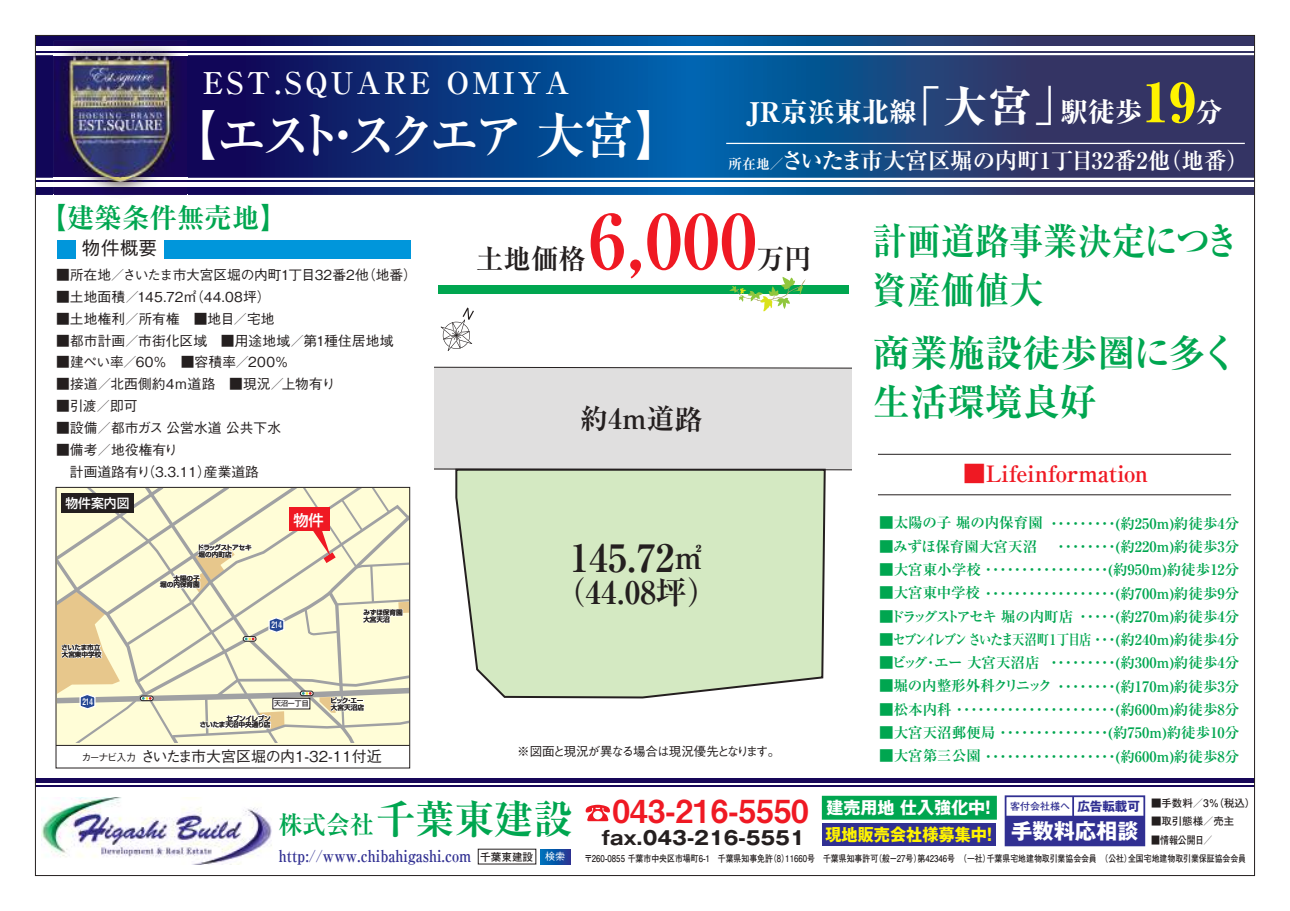
<style>
.page{position:relative;width:1290px;height:911px;background:#fff}
.page>*{position:absolute;margin:0;border:0;box-sizing:border-box;transform-origin:0 0}
.t1{font:700 74.5px "Ryumin Pro";color:#ef1923}
.t2{font:700 50.12px "Ryumin Pro";letter-spacing:-.12em;color:#fff}
.t3{font:700 37.75px "Ryumin Pro";color:#241f1f}
.t4{font:700 37.5px/49.4px "Ryumin Pro";color:#00a650;scale:.91 1}
.t5{font:700 37.5px/49.4px "Ryumin Pro";color:#00a650}
.t6{font:31.75px "Midashi Go Pro MB31";color:#ef1923}
.t7{font:700 31.12px "Ryumin Pro";color:#241f1f}
.t8{font:700 30px "Ryumin Pro";letter-spacing:.1em;color:#fff}
.t9{font:700 28px "Ryumin Pro";letter-spacing:-.035em;color:#241f1f}
.t10{font:700 27.5px "Ryumin Pro";color:#00a650}
.t11{font:700 27.5px "Ryumin Pro";color:#241f1f}
.t12{font:800 27.12px "Ryumin Pro";color:#fff}
.t13{font:700 22.5px "Ryumin Pro";color:#fff}
.t14{font:700 22.5px "Ryumin Pro";letter-spacing:-.005em;color:#ef1923}
.t15{font:700 21.25px "Gothic MB101 Pro";color:#fff}
.t16{font:700 18.75px "Gothic MB101 Pro";color:#241f1f;scale:1.04 1}
.t17{font:500 18.75px "Gothic BBB Pro";color:#241f1f}
.t18{font:700 17px "Gothic MB101 Pro";color:#fff300;scale:.95 1}
.t19{font:700 17px "Gothic MB101 Pro";color:#fff}
.t20{font:700 16.38px "Ryumin Pro";color:#313092;scale:.86 1}
.t21{font:500 15.25px "Shin Go Pro";color:#fff}
.t22{font:500 15px "Gothic BBB Pro";color:#241f1f}
.t23{font:700 14.5px/23.2px "Ryumin Pro";color:#00a650;text-align:right}
.t24{font:700 14.5px "Ryumin Pro";letter-spacing:-.02em;color:#00a650}
.t25{font:700 14.5px "Ryumin Pro";letter-spacing:-.1em;color:#00a650}
.t26{font:500 13.75px/21.9px "Gothic BBB Pro";color:#241f1f}
.t27{font:500 12.88px "Shin Go Pro";color:#fff}
.t28{font:500 12.5px "Gothic BBB Pro";letter-spacing:-.08em;color:#241f1f}
.t29{font:700 10.62px "Futo Go B101 Pro";color:#241f1f}
.t30{font:700 10.38px "Futo Go B101 Pro";color:#241f1f}
.t31{font:700 10.38px "Futo Go B101 Pro";color:#241f1f;scale:.86 1}
.t32{font:700 10px "Futo Go B101 Pro";color:#313092}
.t33{font:700 9.38px "Futo Go B101 Pro";color:#241f1f;scale:.84 1}
.t34{font:9px "Midashi Go Pro MB31";color:#fff;scale:.7 1}
.t35{font:500 6.88px "Shin Go Pro";color:#241f1f}
.t36{font:500 6.62px/6.6px "Shin Go Pro";color:#252220}
.t37{font:500 6.62px/6.6px "Shin Go Pro";letter-spacing:-.045em;color:#252220}
.s1{font-size:43.12px}
.s2{font-size:53.75px;color:#fff300}
.s3{font-size:13.75px}
.s4{font-size:10px}
.s5{font-size:31.12px}
.s6{font-size:18.62px}
.s7{font-family:"Gothic MB101 Pro";font-size:12.5px}
.s8{font-family:"Gothic BBB Pro";font-weight:500;font-size:10px;color:#fff}
</style>
<div class="page">
<svg style="left:37px;top:37px;width:1216px;height:158px;background:#193e7d"></svg>
<hr style="left:35px;top:46px;width:1219px;height:4px;background:#fff">
<hr style="left:35px;top:53px;width:1219px;height:2px;background:#fff">
<hr style="left:35px;top:778px;width:1219px;height:4px;background:#170758">
<hr style="left:35px;top:785px;width:1219px;height:2px;background:#170758">
<div style="left:35px;top:182px;width:1219px;height:5px;background:#fff"></div>
<hr style="left:35px;top:178px;width:1219px;height:1px;background:#fff">
<img style="left:42px;top:797px;width:230px;height:67px">
<div style="left:1005px;top:817px;width:139px;height:28px;background:#313092"></div>
<svg style="left:586px;top:804px;width:24px;height:17px"></svg>
<svg style="left:541px;top:849px;width:29px;height:15px"></svg>
<div style="left:822px;top:796px;width:174px;height:23px;background:#00a650"></div>
<div style="left:822px;top:795px;width:175px;height:24px;border:1px solid #00a650"></div>
<div style="left:822px;top:823px;width:174px;height:22px;background:#313092"></div>
<div style="left:1005px;top:795px;width:140px;height:51px;border:2px solid #313092"></div>
<hr style="left:1072px;top:797px;width:2px;height:20px;background:#313092">
<hr style="left:1005px;top:815px;width:139px;height:2px;background:#313092">
<div style="left:438px;top:285px;width:411px;height:8px;background:#00a650"></div>
<hr style="left:56px;top:745px;width:354px;height:1px;background:#241f1f">
<div style="left:434px;top:368px;width:418px;height:101px;background:#e0dfdf"></div>
<svg style="left:455px;top:471px;width:371px;height:227px;background:#d4e7c3"></svg>
<svg style="left:434px;top:367px;width:418px;height:2px"></svg>
<svg style="left:434px;top:468px;width:418px;height:3px"></svg>
<svg style="left:57px;top:488px;width:351px;height:255px;background:#f0eacb"></svg>
<img style="left:54px;top:41px;width:133px;height:154px">
<img style="left:54px;top:46px;width:133px;height:4px">
<img style="left:54px;top:53px;width:133px;height:2px">
<img style="left:54px;top:182px;width:133px;height:5px">
<img style="left:54px;top:178px;width:133px;height:1px">
<svg style="left:729px;top:277px;width:80px;height:34px"></svg>
<hr style="left:726px;top:143px;width:519px;height:1px;background:#fff">
<div style="left:57px;top:240px;width:19px;height:18px;background:#0096db"></div>
<div style="left:165px;top:240px;width:246px;height:18px;background:#0096db"></div>
<svg style="left:441px;top:307px;width:33px;height:44px"></svg>
<hr style="left:878px;top:494px;width:353px;height:1px;background:#241f1f">
<hr style="left:878px;top:454px;width:353px;height:1px;background:#241f1f">
<div style="left:61px;top:493px;width:73px;height:19px;background:#241f1f"></div>
<h3 class="t8" style="left:203px;top:59px;width:368px">EST.SQUARE OMIYA</h3>
<h2 class="t2" style="left:168px;top:96px;width:517px">【エスト・スクエア 大宮】</h2>
<h3 class="t12" style="left:746px;top:91px;width:478px">JR京浜東北線<span class="s1">「大宮」</span>駅徒歩<span class="s2">19</span>分</h3>
<h3 class="t13" style="left:728px;top:143px;width:522px"><span class="s3">所在地／</span>さいたま市大宮区堀の内町1丁目32番2他（地番）</h3>
<h3 class="t10" style="left:39px;top:195px;width:250px">【建築条件無売地】</h3>
<p class="t17" style="left:82px;top:233px;width:77px">物件概要</p>
<p class="t26" style="left:56px;top:262px;width:369px">■所在地／さいたま市大宮区堀の内町1丁目32番2他（地番）　</p>
<p class="t26" style="left:56px;top:284px;width:216px">■土地面積／145.72㎡（44.08坪）</p>
<p class="t26" style="left:56px;top:306px;width:220px">■土地権利／所有権　■地目／宅地</p>
<p class="t26" style="left:56px;top:328px;width:339px">■都市計画／市街化区域　■用途地域／第1種住居地域</p>
<p class="t26" style="left:56px;top:349px;width:234px">■建ぺい率／60％　■容積率／200％</p>
<p class="t26" style="left:56px;top:371px;width:295px">■接道／北西側約4ｍ道路　■現況／上物有り　</p>
<p class="t26" style="left:56px;top:393px;width:83px">■引渡／即可</p>
<p class="t26" style="left:56px;top:415px;width:226px">■設備／都市ガス 公営水道 公共下水</p>
<p class="t26" style="left:56px;top:437px;width:204px">■備考／地役権有り<br>　計画道路有り（3.3.11）産業道路</p>
<p class="t27" style="left:65px;top:493px;width:66px">物件案内図</p>
<p class="t36" style="left:62px;top:643px;width:41px">さいたま市立大宮東中学校</p>
<p class="t37" style="left:197px;top:543px;width:56px">ドラッグストアセキ堀の内町店</p>
<p class="t36" style="left:160px;top:574px;width:41px;text-align:right">太陽の子<br>堀の内保育園</p>
<p class="t21" style="left:293px;top:507px;width:32px">物件</p>
<p class="t34" style="left:271px;top:617px;width:17px">214</p>
<p class="t36" style="left:363px;top:608px;width:41px">みずほ保育園大宮天沼</p>
<p class="t34" style="left:82px;top:694px;width:17px">214</p>
<p class="t35" style="left:274px;top:698px;width:36px">天沼一丁目</p>
<p class="t37" style="left:200px;top:714px;width:72px;text-align:right">セブンイレブン<br>さいたま天沼中央通り店</p>
<p class="t36" style="left:331px;top:696px;width:35px">ビック・エー大宮天沼店</p>
<p class="t22" style="left:81px;top:744px;width:302px"><span class="s4">カーナビ入力</span>さいたま市大宮区堀の内1-32-11付近</p>
<h1 class="t1" style="left:589px;top:182px;width:170px">6,000</h1>
<h3 class="t11" style="left:476px;top:237px;width:112px">土地価格</h3>
<h3 class="t11" style="left:757px;top:237px;width:56px">万円</h3>
<h3 class="t9" style="left:580px;top:396px;width:124px">約4ｍ道路</h3>
<h3 class="t3" style="left:570px;top:527px;width:135px">145.72<span class="s5">㎡</span></h3>
<h3 class="t7" style="left:554px;top:567px;width:165px">（44.08坪）</h3>
<p class="t28" style="left:517px;top:741px;width:265px">※図面と現況が異なる場合は現況優先となります。</p>
<h3 class="t4" style="left:872px;top:214px;width:404px">計画道路事業決定につき資産価値大</h3>
<h3 class="t5" style="left:872px;top:325px;width:367px">商業施設徒歩圏に多く生活環境良好</h3>
<h3 class="t14" style="left:963px;top:456px;width:186px">■Lifeinformation</h3>
<p class="t23" style="left:879px;top:511px;width:362px">■太陽の子 堀の内保育園・・・・・・・・・(約250ｍ)約徒歩4分</p>
<p class="t23" style="left:879px;top:533px;width:160px">■みずほ保育園大宮天沼</p>
<p class="t23" style="left:879px;top:557px;width:362px">■大宮東小学校・・・・・・・・・・・・・・・・・(約950ｍ)約徒歩12分</p>
<p class="t23" style="left:879px;top:580px;width:362px">■大宮東中学校・・・・・・・・・・・・・・・・・・(約700ｍ)約徒歩9分</p>
<p class="t24" style="left:879px;top:605px;width:362px">■ドラッグストアセキ 堀の内町店・・・・・(約270ｍ)約徒歩4分</p>
<p class="t25" style="left:879px;top:628px;width:362px">■セブンイレブン さいたま天沼町１丁目店・・・(約240ｍ)約徒歩4分</p>
<p class="t23" style="left:879px;top:650px;width:162px">■ビッグ･エー 大宮天沼店</p>
<p class="t24" style="left:879px;top:674px;width:188px">■堀の内整形外科クリニック　</p>
<p class="t23" style="left:879px;top:696px;width:89px">■松本内科　</p>
<p class="t23" style="left:879px;top:720px;width:362px">■大宮天沼郵便局・・・・・・・・・・・・・・・(約750ｍ)約徒歩10分</p>
<p class="t23" style="left:879px;top:743px;width:362px">■大宮第三公園・・・・・・・・・・・・・・・・・・(約600ｍ)約徒歩8分</p>
<p class="t23" style="left:1054px;top:534px;width:187px">・・・・・・・・(約220ｍ)約徒歩3分</p>
<p class="t23" style="left:952px;top:650px;width:289px">・・・・・・・・・(約300ｍ)約徒歩4分<br>・・・・・・・・(約170ｍ)約徒歩3分<br>・・・・・・・・・・・・・・・・・・・・・・(約600ｍ)約徒歩8分</p>
<p class="t30" style="left:1151px;top:795px;width:106px">■手数料／3％（税込）</p>
<p class="t30" style="left:1151px;top:813px;width:85px">■取引態様／売主</p>
<p class="t31" style="left:1151px;top:831px;width:73px">■情報公開日／</p>
<p class="t16" style="left:279px;top:821px;width:507px"><sup>株式会社</sup><sup>千葉東建設</sup> <span class="s6">fax.</span>043-216-5551</p>
<p class="t20" style="left:279px;top:842px;width:225px">http://www.chibahigashi.com</p>
<h3 class="t6" style="left:613px;top:785px;width:198px">043-216-5550</h3>
<p class="t19" style="left:826px;top:793px;width:171px">建売用地 仕入強化中！</p>
<p class="t18" style="left:825px;top:820px;width:183px">現地販売会社様募集中！</p>
<p class="t32" style="left:1010px;top:798px;width:131px">客付会社様へ <span class="s7">広告転載可</span></p>
<h3 class="t15" style="left:1011px;top:813px;width:129px">手数料応相談</h3>
<p class="t29" style="left:480px;top:848px;width:87px">千葉東建設 <span class="s8">検索</span></p>
<p class="t33" style="left:584px;top:851px;width:789px">〒260-0855 千葉市中央区市場町6-1　千葉県知事免許（8）11660号　千葉県知事許可（般－27号）第42346号　（一社）千葉県宅地建物取引業協会会員　（公社）全国宅地建物取引業保証協会会員</p>
</div>
